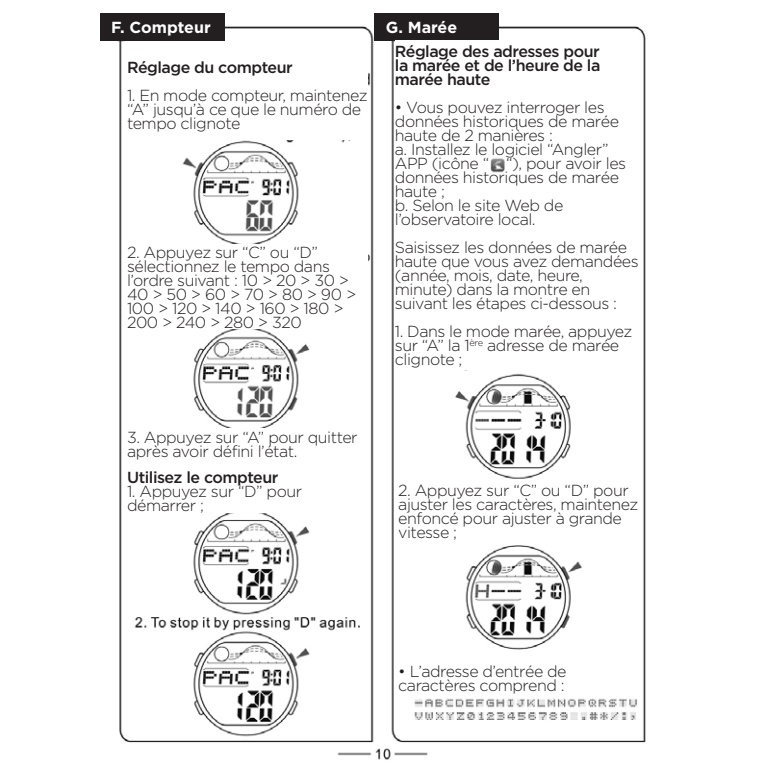
<style>
.page{position:relative;width:766px;height:766px;background:#fff}
.page>*{position:absolute;margin:0;border:0;box-sizing:border-box;transform-origin:0 0}
.t1{font:300 16px/14px "Gotham";letter-spacing:-.03em;color:#231f20}
.t2{font:500 16px/14px "Gotham";letter-spacing:-.03em;color:#231f20;text-align:justify}
.t3{font:700 16px "Gotham";color:#fff}
</style>
<div class="page">
<img style="left:107px;top:13px;width:539px;height:747px">
<div style="left:100px;top:13px;width:124px;height:27px;background:#231f20"></div>
<div style="left:374px;top:13px;width:125px;height:27px;background:#231f20"></div>
<div style="left:127px;top:49px;width:240px;height:91px;background:#fff"></div>
<div style="left:127px;top:244px;width:240px;height:84px;background:#fff"></div>
<div style="left:395px;top:40px;width:247px;height:329px;background:#fff"></div>
<div style="left:127px;top:427px;width:240px;height:85px;background:#fff"></div>
<div style="left:398px;top:481px;width:240px;height:57px;background:#fff"></div>
<div style="left:398px;top:661px;width:240px;height:30px;background:#fff"></div>
<img style="left:490px;top:158px;width:14px;height:15px">
<p class="t3" style="left:111px;top:17px;width:101px">F. Compteur</p>
<p class="t3" style="left:386px;top:17px;width:73px">G. Marée</p>
<p class="t2" style="left:127px;top:60px;width:167px">Réglage du compteur</p>
<p class="t1" style="left:127px;top:88px;width:242px">1. En mode compteur, maintenez “A” jusqu’à ce que le numéro de tempo clignote</p>
<p class="t2" style="left:395px;top:44px;width:207px">Réglage des adresses pour la marée et de l’heure de la marée haute</p>
<p class="t1" style="left:395px;top:100px;width:233px">• Vous pouvez interroger les données historiques de marée haute de 2 manières :<br>a. Installez le logiciel “Angler”<br>APP (icône “ “), pour avoir les données historiques de marée haute ;<br>b. Selon le site Web de l’observatoire local.</p>
<p class="t1" style="left:395px;top:240px;width:245px">Saisissez les données de marée haute que vous avez demandées (année, mois, date, heure, minute) dans la montre en suivant les étapes ci-dessous :</p>
<p class="t1" style="left:395px;top:324px;width:239px">1. Dans le mode marée, appuyez sur “A” la 1<sup>ère</sup> adresse de marée clignote ;</p>
<p class="t1" style="left:127px;top:245px;width:230px">2. Appuyez sur “C” ou “D” sélectionnez le tempo dans l’ordre suivant : 10 &gt; 20 &gt; 30 &gt;<br>40 &gt; 50 &gt; 60 &gt; 70 &gt; 80 &gt; 90 &gt;<br>100 &gt; 120 &gt; 140 &gt; 160 &gt; 180 &gt;<br>200 &gt; 240 &gt; 280 &gt; 320</p>
<p class="t1" style="left:127px;top:430px;width:232px">3. Appuyez sur “A” pour quitter après avoir défini l’état.</p>
<p class="t2" style="left:127px;top:470px;width:153px">Utilisez le compteur</p>
<p class="t1" style="left:127px;top:484px;width:176px">1. Appuyez sur “D” pour démarrer ;</p>
<p class="t1" style="left:398px;top:483px;width:241px">2. Appuyez sur “C” ou “D” pour ajuster les caractères, maintenez enfoncé pour ajuster à grande vitesse ;</p>
<p class="t1" style="left:398px;top:663px;width:170px">• L’adresse d’entrée de caractères comprend :</p>
</div>
